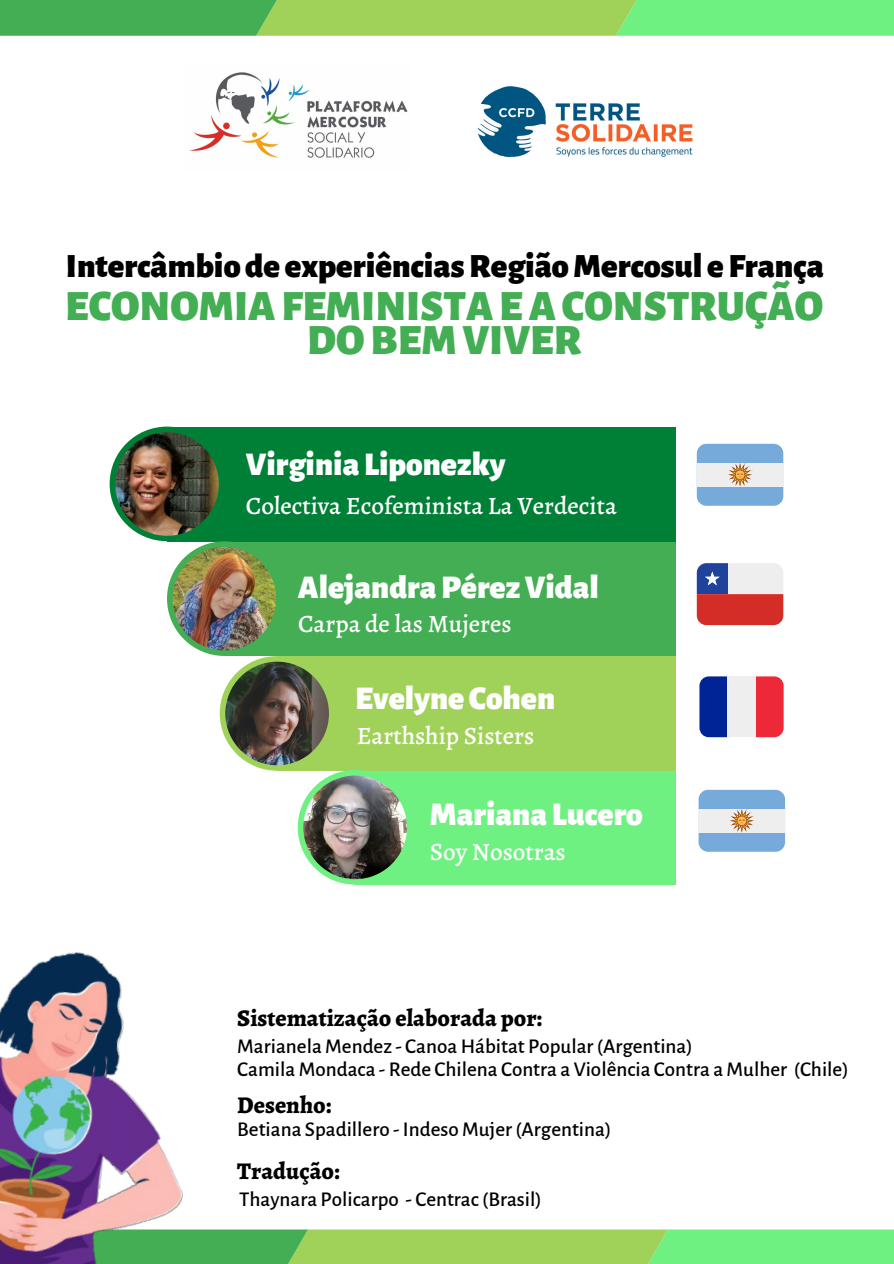
<style>
.page{position:relative;width:894px;height:1264px;background:#fff}
.page>*{position:absolute;margin:0;border:0;box-sizing:border-box;transform-origin:0 0}
.t1{font:900 43.5px "Alegreya Sans";color:#43ae53}
.t2{font:900 34.2px "Alegreya Sans";color:#000}
.t3{font:900 33.3px "Alegreya Sans";color:#fff}
.t4{font:500 25.05px "Alegreya";color:#fff}
.t5{font:800 24px "Alegreya";color:#000}
.t6{font:500 21px "Alegreya Sans";color:#000}
</style>
<div class="page">
<svg style="left:208px;top:1229px;width:685px;height:34px;background:#84d767"></svg>
<svg style="left:0;top:0;width:893px;height:36px;background:#76d064"></svg>
<img style="left:0;top:952px;width:208px;height:311px">
<img style="left:189px;top:72px;width:219px;height:86px">
<img style="left:477px;top:86px;width:216px;height:72px">
<div style="left:355px;top:770px;width:320px;height:114px;background:#6ff182"></div>
<div style="left:277px;top:656px;width:398px;height:114px;background:#a0d158"></div>
<div style="left:224px;top:541px;width:451px;height:115px;background:#43ae53"></div>
<div style="left:167px;top:427px;width:508px;height:114px;background:#008037"></div>
<div style="left:220px;top:656px;width:114px;height:114px;background:#a0d158;border-radius:50%"></div>
<img style="left:225px;top:661px;width:104px;height:104px;border-radius:50%">
<div style="left:298px;top:770px;width:114px;height:114px;background:#6ff182;border-radius:50%"></div>
<img style="left:303px;top:775px;width:104px;height:104px;border-radius:50%">
<div style="left:110px;top:426px;width:114px;height:115px;background:#008037;border-radius:50%"></div>
<img style="left:115px;top:432px;width:104px;height:104px;border-radius:50%">
<div style="left:167px;top:541px;width:114px;height:115px;background:#43ae53;border-radius:50%"></div>
<img style="left:172px;top:547px;width:104px;height:103px;border-radius:50%">
<svg style="left:696px;top:563px;width:87px;height:62px;background:#c07580"></svg>
<div style="left:696px;top:444px;width:87px;height:62px;background:#75aadb;border-radius:10px"></div>
<div style="left:696px;top:463px;width:87px;height:23px;background:#eee"></div>
<svg style="left:728px;top:463px;width:23px;height:23px"></svg>
<svg style="left:755px;top:676px;width:28px;height:61px;background:#ed3444"></svg>
<svg style="left:699px;top:676px;width:28px;height:61px;background:#0b2d99"></svg>
<div style="left:727px;top:676px;width:28px;height:61px;background:#eee"></div>
<div style="left:698px;top:789px;width:86px;height:62px;background:#75aadb;border-radius:10px"></div>
<div style="left:698px;top:808px;width:86px;height:24px;background:#eee"></div>
<svg style="left:729px;top:808px;width:24px;height:24px"></svg>
<p class="t2" style="left:66px;top:249px;width:759px">Intercâmbio de experiênciasRegião Mercosul e França</p>
<p class="t1" style="left:65px;top:285px;width:759px">ECONOMIAFEMINISTAEACONSTRUÇÃO</p>
<p class="t1" style="left:307px;top:319px;width:275px">DOBEM VIVER</p>
<p class="t3" style="left:246px;top:448px;width:261px">Virginia Liponezky</p>
<p class="t4" style="left:246px;top:488px;width:372px">Colectiva Ecofeminista La Verdecita</p>
<p class="t3" style="left:298px;top:571px;width:302px">AlejandraPérezVidal</p>
<p class="t4" style="left:298px;top:607px;width:215px">Carpa de las Mujeres</p>
<p class="t3" style="left:355px;top:682px;width:201px">Evelyne Cohen</p>
<p class="t4" style="left:357px;top:718px;width:179px">Earthship Sisters</p>
<p class="t3" style="left:429px;top:798px;width:214px">Mariana Lucero</p>
<p class="t4" style="left:429px;top:834px;width:137px">Soy Nosotras</p>
<p class="t5" style="left:237px;top:1001px;width:306px">Sistematização elaborada por:</p>
<p class="t6" style="left:237px;top:1036px;width:457px">Marianela Mendez - Canoa Hábitat Popular (Argentina)</p>
<p class="t6" style="left:237px;top:1058px;width:612px">Camila Mondaca - Rede Chilena Contra a Violência Contra a Mulher (Chile)</p>
<p class="t5" style="left:237px;top:1088px;width:96px">Desenho:</p>
<p class="t6" style="left:237px;top:1118px;width:375px">Betiana Spadillero - Indeso Mujer (Argentina)</p>
<p class="t5" style="left:237px;top:1154px;width:104px">Tradução:</p>
<p class="t6" style="left:239px;top:1188px;width:304px">Thaynara Policarpo - Centrac (Brasil)</p>
</div>
